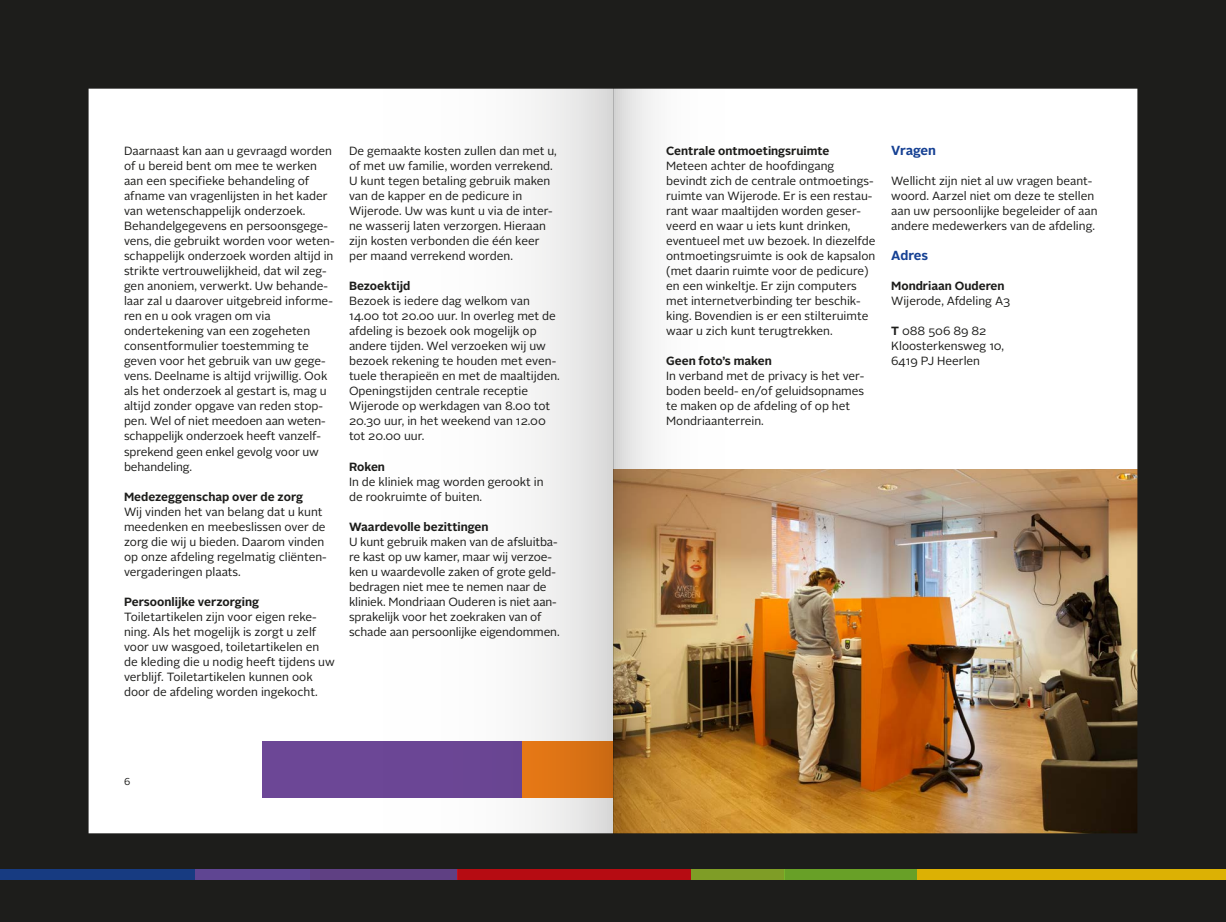
<style>
.page{position:relative;width:1226px;height:922px;background:#fff}
.page>*{position:absolute;margin:0;border:0;box-sizing:border-box;transform-origin:0 0}
.Binnenwerk_tekst_kop{font:700 13.12px "Alright Sans";letter-spacing:-.01em;color:#164194}
.Basis_tekst_OUDEREN{font:11.88px/15px "Alright Sans";color:#1d1d1b}
.Basistekst_bold{font:700 11.88px "Alright Sans";color:#1d1d1b}
.Basis_tekst_OUDEREN-2{font:700 11.88px "Alright Sans";color:#1d1d1b}
.Basis_tekst_OUDEREN-3{font:10px "Alright Sans";color:#1d1d1b}
.s1{font-weight:700}
</style>
<div class="page">
<div style="left:0;top:0;width:1226px;height:921px;background:#1d1d1b"></div>
<div style="left:0;top:868px;width:310px;height:11px;background:#173b81"></div>
<div style="left:310px;top:868px;width:147px;height:11px;background:#5f4083"></div>
<div style="left:457px;top:868px;width:328px;height:11px;background:#b60c12"></div>
<div style="left:785px;top:868px;width:132px;height:11px;background:#68a027"></div>
<div style="left:917px;top:868px;width:309px;height:11px;background:#dcb104"></div>
<div style="left:691px;top:868px;width:94px;height:11px;background:#7f9d26"></div>
<div style="left:195px;top:868px;width:115px;height:11px;background:#5f4592"></div>
<svg style="left:89px;top:89px;width:524px;height:744px"></svg>
<img style="left:613px;top:89px;width:524px;height:744px">
<p class="Basis_tekst_OUDEREN" style="left:124px;top:144px;width:212px">Daarnaast kan aan u gevraagd worden of u bereid bent om mee te werken aan een specifieke behandeling of afname van vragenlijsten in het kader van wetenschappelijk onderzoek.<br>Behandelgegevens en persoonsgege&shy;vens, die gebruikt worden voor weten&shy;schappelijk onderzoek worden altijd in strikte vertrouwelijkheid, dat wil zeg&shy;gen anoniem, verwerkt. Uw behande&shy;laar zal u daarover uitgebreid informe&shy;ren en u ook vragen om via ondertekening van een zogeheten consentformulier toestemming te geven voor het gebruik van uw gege&shy;vens. Deelname is altijd vrijwillig. Ook als het onderzoek al gestart is, mag u altijd zonder opgave van reden stop&shy;pen. Wel of niet meedoen aan weten&shy;schappelijk onderzoek heeft vanzelf&shy;sprekend geen enkel gevolg voor uw behandeling.</p>
<p class="Basis_tekst_OUDEREN-2" style="left:124px;top:488px;width:181px">Medezeggenschap over de zorg</p>
<p class="Basis_tekst_OUDEREN" style="left:124px;top:504px;width:204px">Wij vinden het van belang dat u kunt meedenken en meebeslissen over de zorg die wij u bieden. Daarom vinden op onze afdeling regelmatig cliënten&shy;vergaderingen plaats.</p>
<p class="Basistekst_bold" style="left:124px;top:593px;width:137px">Persoonlijke verzorging</p>
<p class="Basis_tekst_OUDEREN" style="left:124px;top:609px;width:212px">Toiletartikelen zijn voor eigen reke&shy;ning. Als het mogelijk is zorgt u zelf voor uw wasgoed, toiletartikelen en de kleding die u nodig heeft tijdens uw verblijf. Toiletartikelen kunnen ook door de afdeling worden ingekocht.</p>
<p class="Basis_tekst_OUDEREN" style="left:349px;top:144px;width:209px">De gemaakte kosten zullen dan met u, of met uw familie, worden verrekend.</p>
<p class="Basis_tekst_OUDEREN" style="left:349px;top:174px;width:205px">U kunt tegen betaling gebruik maken van de kapper en de pedicure in Wijerode. Uw was kunt u via de inter&shy;ne wasserij laten verzorgen. Hieraan zijn kosten verbonden die één keer per maand verrekend worden.</p>
<p class="Basistekst_bold" style="left:349px;top:278px;width:63px">Bezoektijd</p>
<p class="Basis_tekst_OUDEREN" style="left:349px;top:294px;width:212px">Bezoek is iedere dag welkom van 14.00 tot 20.00 uur. In overleg met de afdeling is bezoek ook mogelijk op andere tijden. Wel verzoeken wij uw bezoek rekening te houden met even&shy;tuele therapieën en met de maaltijden.</p>
<p class="Basis_tekst_OUDEREN" style="left:349px;top:384px;width:203px">Openingstijden centrale receptie<br>Wijerode op werkdagen van 8.00 tot<br>20.30 uur, in het weekend van 12.00 tot 20.00 uur.</p>
<p class="Basistekst_bold" style="left:349px;top:458px;width:38px">Roken</p>
<p class="Basis_tekst_OUDEREN" style="left:349px;top:474px;width:196px">In de kliniek mag worden gerookt in de rookruimte of buiten.</p>
<p class="Basistekst_bold" style="left:349px;top:518px;width:141px">Waardevolle bezittingen</p>
<p class="Basis_tekst_OUDEREN" style="left:349px;top:534px;width:212px">U kunt gebruik maken van de afsluitba&shy;re kast op uw kamer, maar wij verzoe&shy;ken u waardevolle zaken of grote geld&shy;bedragen niet mee te nemen naar de kliniek. Mondriaan Ouderen is niet aan&shy;sprakelijk voor het zoekraken van of schade aan persoonlijke eigendommen.</p>
<p class="Basis_tekst_OUDEREN-3" style="left:124px;top:774px;width:8px">6</p>
<p class="Basis_tekst_OUDEREN-2" style="left:666px;top:143px;width:165px">Centrale ontmoetingsruimte</p>
<p class="Basis_tekst_OUDEREN" style="left:666px;top:159px;width:211px">Meteen achter de hoofdingang bevindt zich de centrale ontmoetings&shy;ruimte van Wijerode. Er is een restau&shy;rant waar maaltijden worden geser&shy;veerd en waar u iets kunt drinken, eventueel met uw bezoek. In diezelfde ontmoetingsruimte is ook de kapsalon (met daarin ruimte voor de pedicure) en een winkeltje. Er zijn computers met internetverbinding ter beschik&shy;king. Bovendien is er een stilteruimte waar u zich kunt terugtrekken.</p>
<p class="Basistekst_bold" style="left:666px;top:353px;width:107px">Geen foto’s maken</p>
<p class="Basis_tekst_OUDEREN" style="left:666px;top:369px;width:200px">In verband met de privacy is het ver&shy;boden beeld- en/of geluidsopnames te maken op de afdeling of op het<br>Mondriaanterrein.</p>
<p class="Binnenwerk_tekst_kop" style="left:891px;top:141px;width:47px">Vragen</p>
<p class="Basis_tekst_OUDEREN" style="left:891px;top:174px;width:208px">Wellicht zijn niet al uw vragen beant&shy;woord. Aarzel niet om deze te stellen aan uw persoonlijke begeleider of aan andere medewerkers van de afdeling.</p>
<p class="Binnenwerk_tekst_kop" style="left:891px;top:246px;width:39px">Adres</p>
<p class="Basis_tekst_OUDEREN-2" style="left:891px;top:278px;width:115px">Mondriaan Ouderen</p>
<p class="Basis_tekst_OUDEREN" style="left:891px;top:294px;width:121px">Wijerode, Afdeling A3</p>
<p class="Basis_tekst_OUDEREN" style="left:891px;top:324px;width:97px"><span class="s1">T</span> 088 506 89 82</p>
<p class="Basis_tekst_OUDEREN" style="left:891px;top:339px;width:115px">Kloosterkensweg 10,</p>
<p class="Basis_tekst_OUDEREN" style="left:891px;top:354px;width:91px">6419 PJ Heerlen</p>
</div>
